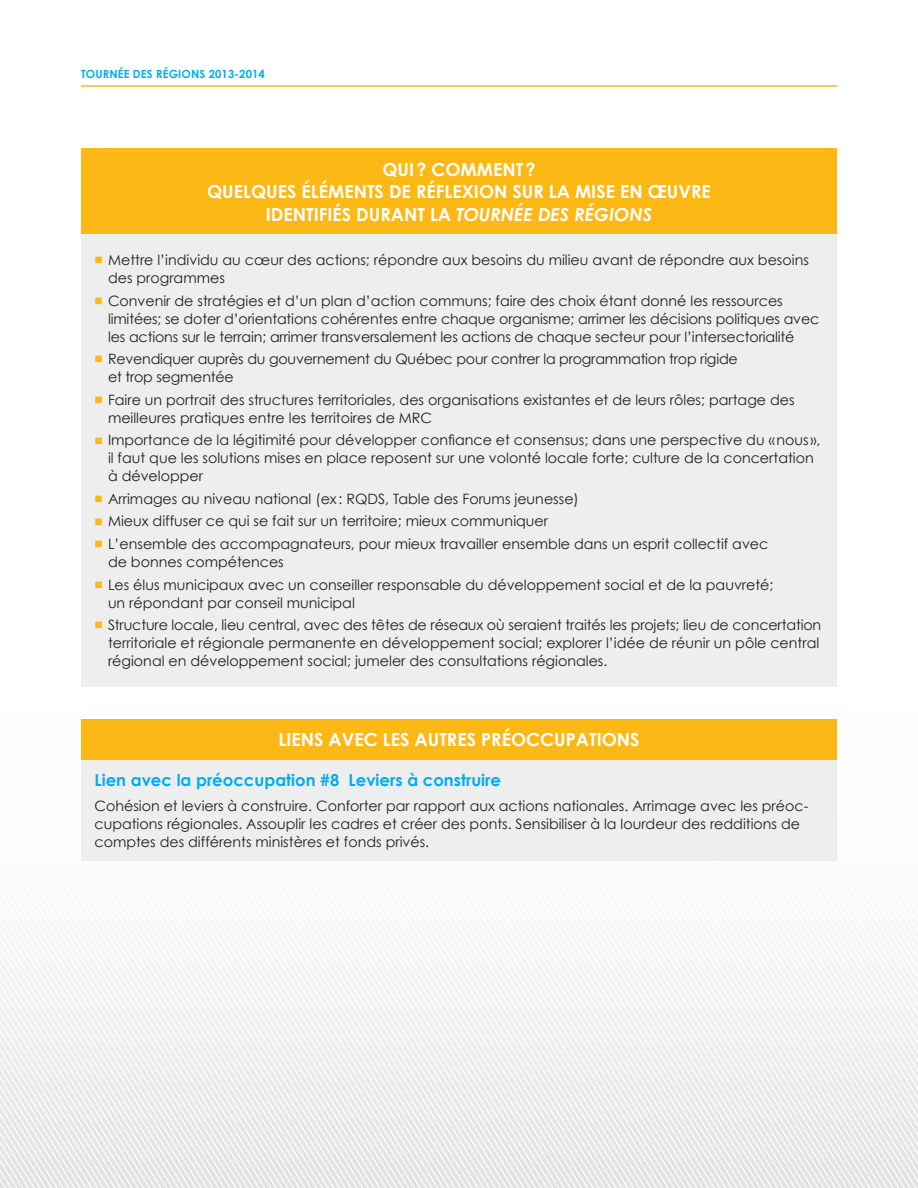
<style>
.page{position:relative;width:918px;height:1188px;background:#fff}
.page>*{position:absolute;margin:0;border:0;box-sizing:border-box;transform-origin:0 0}
.Titre_en-tête_-_TAB{font:700 18px/22.5px "Century Gothic";color:#fff;text-align:center}
.S-Titre_3{font:700 16.5px "Century Gothic";color:#00aeef}
.Texte_courant{font:14.25px/18px "Century Gothic";color:#231f20}
.t1{font:700 11.25px "Century Gothic";letter-spacing:.01em;color:#00aeef}
.s1{font-style:italic}
</style>
<div class="page">
<hr style="left:81px;top:85px;width:756px;height:2px;background:#fcb814">
<svg style="left:744px;top:686px;width:6px;height:502px"></svg>
<svg style="left:750px;top:686px;width:6px;height:502px"></svg>
<svg style="left:761px;top:686px;width:6px;height:502px"></svg>
<svg style="left:767px;top:686px;width:6px;height:502px"></svg>
<svg style="left:773px;top:686px;width:6px;height:502px"></svg>
<svg style="left:779px;top:686px;width:5px;height:502px"></svg>
<svg style="left:784px;top:686px;width:6px;height:502px"></svg>
<svg style="left:790px;top:686px;width:6px;height:502px"></svg>
<svg style="left:796px;top:686px;width:6px;height:502px"></svg>
<svg style="left:802px;top:686px;width:6px;height:502px"></svg>
<svg style="left:808px;top:686px;width:5px;height:502px"></svg>
<svg style="left:813px;top:686px;width:6px;height:502px"></svg>
<svg style="left:819px;top:686px;width:6px;height:502px"></svg>
<svg style="left:825px;top:686px;width:6px;height:502px"></svg>
<svg style="left:831px;top:686px;width:5px;height:502px"></svg>
<svg style="left:836px;top:686px;width:6px;height:502px"></svg>
<svg style="left:842px;top:957px;width:6px;height:231px"></svg>
<svg style="left:848px;top:957px;width:70px;height:231px"></svg>
<div style="left:81px;top:148px;width:756px;height:86px;background:#fcb814"></div>
<div style="left:81px;top:234px;width:756px;height:452px;background:#eeeeef"></div>
<div style="left:81px;top:719px;width:756px;height:41px;background:#fcb814"></div>
<div style="left:81px;top:760px;width:756px;height:100px;background:#eeeeef"></div>
<p class="t1" style="left:81px;top:67px;width:185px">TOURNÉE DES RÉGIONS 2013-2014</p>
<p class="Titre_en-tête_-_TAB" style="left:207px;top:157px;width:505px">QUI? COMMENT?<br>QUELQUES ÉLÉMENTS DE RÉFLEXION SUR LA MISE EN ŒUVRE<br>IDENTIFIÉS DURANT LA <span class="s1">TOURNÉE DES RÉGIONS</span></p>
<p class="Texte_courant" style="left:108px;top:251px;width:702px">Mettre l’individu au cœur des actions; répondre aux besoins du milieu avant de répondre aux besoins des programmes</p>
<p class="Texte_courant" style="left:108px;top:291px;width:713px">Convenir de stratégies et d’un plan d’action communs; faire des choix étant donné les ressources limitées; se doter d’orientations cohérentes entre chaque organisme; arrimer les décisions politiques avec les actions sur le terrain; arrimer transversalement les actions de chaque secteur pour l’intersectorialité</p>
<p class="Texte_courant" style="left:108px;top:350px;width:631px">Revendiquer auprès du gouvernement du Québec pour contrer la programmation trop rigide et trop segmentée</p>
<p class="Texte_courant" style="left:108px;top:390px;width:688px">Faire un portrait des structures territoriales, des organisations existantes et de leurs rôles; partage des meilleures pratiques entre les territoires de MRC</p>
<p class="Texte_courant" style="left:108px;top:431px;width:714px">Importance de la légitimité pour développer confiance et consensus; dans une perspective du «nous », il faut que les solutions mises en place reposent sur une volonté locale forte; culture de la concertation à développer</p>
<p class="Texte_courant" style="left:108px;top:490px;width:472px">Arrimages au niveau national (ex : RQDS, Table des Forums jeunesse)</p>
<p class="Texte_courant" style="left:108px;top:512px;width:442px">Mieux diffuser ce qui se fait sur un territoire; mieux communiquer</p>
<p class="Texte_courant" style="left:108px;top:535px;width:662px">L’ensemble des accompagnateurs, pour mieux travailler ensemble dans un esprit collectif avec de bonnes compétences</p>
<p class="Texte_courant" style="left:108px;top:575px;width:667px">Les élus municipaux avec un conseiller responsable du développement social et de la pauvreté; un répondant par conseil municipal</p>
<p class="Texte_courant" style="left:108px;top:616px;width:715px">Structure locale, lieu central, avec des têtes de réseaux où seraient traités les projets; lieu de concertation territoriale et régionale permanente en développement social; explorer l’idée de réunir un pôle central régional en développement social; jumeler des consultations régionales.</p>
<p class="Titre_en-tête_-_TAB" style="left:278px;top:728px;width:363px">LIENS AVEC LES AUTRES PRÉOCCUPATIONS</p>
<p class="S-Titre_3" style="left:94px;top:770px;width:408px">Lien avec la préoccupation #8 Leviers à construire</p>
<p class="Texte_courant" style="left:94px;top:796px;width:715px">Cohésion et leviers à construire. Conforter par rapport aux actions nationales. Arrimage avec les préoc&shy;cupations régionales. Assouplir les cadres et créer des ponts. Sensibiliser à la lourdeur des redditions de comptes des différents ministères et fonds privés.</p>
</div>
